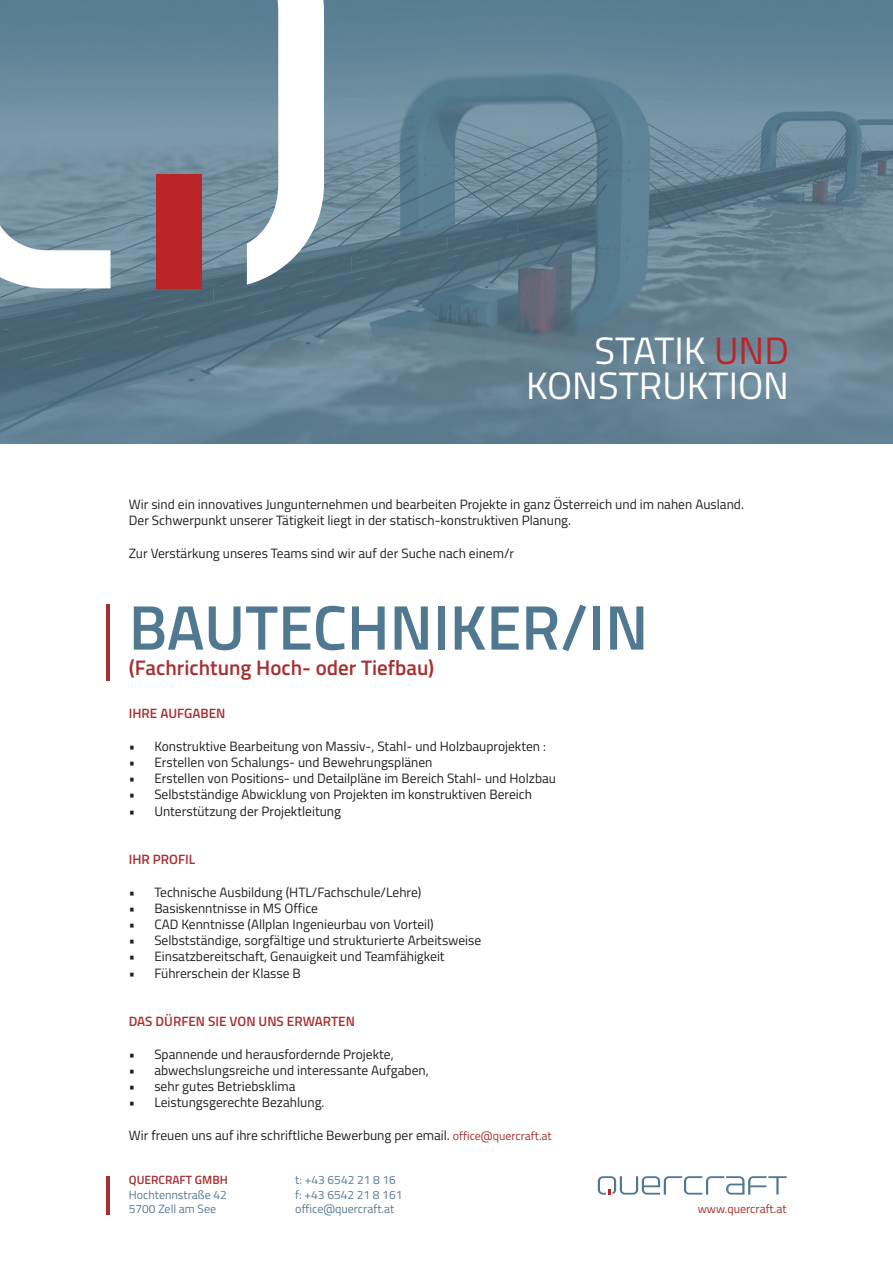
<style>
.page{position:relative;width:893px;height:1263px;background:#fff}
.page>*{position:absolute;margin:0;border:0;box-sizing:border-box;transform-origin:0 0}
.t1{font:600 63px "Titillium";color:#517891}
.t2{font:38.1px/34.5px "Titillium";color:#fff;text-align:right}
.t3{font:600 21px "Titillium";color:#a82f31}
.t4{font:13.5px/16.2px "Titillium";color:#231f20}
.t5{font:600 13.5px "Titillium";color:#a82f31}
.t6{font:12px/14.4px "Titillium";color:#577b91}
.t7{font:12px "Titillium";color:#a82f31}
.t8{font:600 12px "Titillium";color:#a82f31}
.s1{color:#ba2627}
.s2{font-size:12px;color:#a82f31}
</style>
<div class="page">
<img style="left:0;top:0;width:893px;height:444px">
<svg style="left:0;top:0;width:324px;height:288px"></svg>
<div style="left:156px;top:174px;width:46px;height:114px;background:#ba2627"></div>
<svg style="left:598px;top:1176px;width:189px;height:18px"></svg>
<hr style="left:106px;top:1176px;width:3px;height:38px;background:#a82f31">
<hr style="left:106px;top:604px;width:3px;height:76px;background:#a82f31">
<h2 class="t2" style="left:526px;top:332px;width:264px">STATIK <span class="s1">UND<br></span>KONSTRUKTION</h2>
<p class="t4" style="left:129px;top:495px;width:617px">Wir sind ein innovatives Jungunternehmen und bearbeiten Projekte in ganz Österreich und im nahen Ausland.<br>Der Schwerpunkt unserer Tätigkeit liegt in der statisch-konstruktiven Planung.</p>
<p class="t4" style="left:129px;top:544px;width:387px">Zur Verstärkung unseres Teams sind wir auf der Suche nach einem/r</p>
<h1 class="t1" style="left:129px;top:580px;width:521px">BAUTECHNIKER/IN</h1>
<h3 class="t3" style="left:129px;top:652px;width:307px">(Fachrichtung Hoch- oder Tiefbau)</h3>
<p class="t5" style="left:129px;top:704px;width:98px">IHRE AUFGABEN</p>
<p class="t4" style="left:129px;top:737px;width:419px">• Konstruktive Bearbeitung von Massiv-, Stahl- und Holzbauprojekten :</p>
<p class="t4" style="left:129px;top:753px;width:305px">• Erstellen von Schalungs- und Bewehrungsplänen</p>
<p class="t4" style="left:129px;top:770px;width:429px">• Erstellen von Positions- und Detailpläne im Bereich Stahl- und Holzbau</p>
<p class="t4" style="left:129px;top:786px;width:405px">• Selbstständige Abwicklung von Projekten im konstruktiven Bereich</p>
<p class="t4" style="left:129px;top:802px;width:214px">• Unterstützung der Projektleitung</p>
<p class="t5" style="left:129px;top:849px;width:68px">IHR PROFIL</p>
<p class="t4" style="left:129px;top:883px;width:294px">• Technische Ausbildung (HTL/Fachschule/Lehre)</p>
<p class="t4" style="left:129px;top:899px;width:191px">• Basiskenntnisse in MS Office</p>
<p class="t4" style="left:129px;top:915px;width:307px">• CAD Kenntnisse (Allplan Ingenieurbau von Vorteil)</p>
<p class="t4" style="left:129px;top:932px;width:354px">• Selbstständige, sorgfältige und strukturierte Arbeitsweise</p>
<p class="t4" style="left:129px;top:948px;width:317px">• Einsatzbereitschaft, Genauigkeit und Teamfähigkeit</p>
<p class="t4" style="left:129px;top:964px;width:174px">• Führerschein der Klasse B</p>
<p class="t5" style="left:129px;top:1011px;width:228px">DAS DÜRFEN SIE VON UNS ERWARTEN</p>
<p class="t4" style="left:129px;top:1045px;width:266px">• Spannende und herausfordernde Projekte,</p>
<p class="t4" style="left:129px;top:1061px;width:301px">• abwechslungsreiche und interessante Aufgaben,</p>
<p class="t4" style="left:129px;top:1077px;width:168px">• sehr gutes Betriebsklima</p>
<p class="t4" style="left:129px;top:1094px;width:197px">• Leistungsgerechte Bezahlung.</p>
<p class="t4" style="left:129px;top:1126px;width:425px">Wir freuen uns auf ihre schriftliche Bewerbung per email. <span class="s2">office@quercraft.at</span></p>
<p class="t8" style="left:129px;top:1171px;width:101px">QUERCRAFT GMBH</p>
<p class="t6" style="left:129px;top:1186px;width:100px">Hochtennstraße 42<br>5700 Zell am See</p>
<p class="t6" style="left:295px;top:1172px;width:109px">t: +43 6542 21 8 16 f: +43 6542 21 8 161 office@quercraft.at</p>
<p class="t7" style="left:698px;top:1200px;width:90px">www.quercraft.at</p>
</div>
